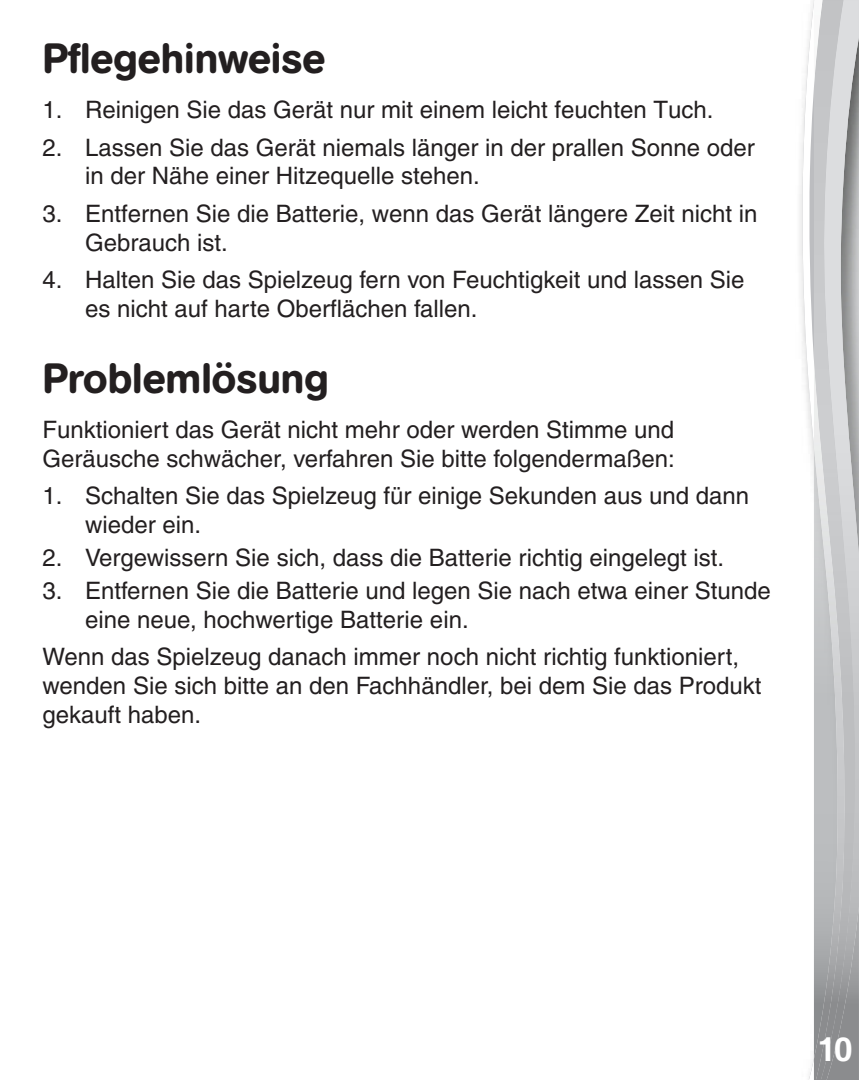
<style>
.page{position:relative;width:859px;height:1080px;background:#fff}
.page>*{position:absolute;margin:0;border:0;box-sizing:border-box;transform-origin:0 0}
.t1{font:500 42px "AG Book Rounded";color:#231f20}
.t2{font:700 33px "Helvetica";color:#fff}
.t3{font:500 24px/28.8px "Helvetica";color:#231f20}
</style>
<div class="page">
<svg style="left:802px;top:0;width:12px;height:1080px"></svg>
<img style="left:857px;top:0;width:2px;height:1080px">
<img style="left:848px;top:0;width:9px;height:1080px">
<svg style="left:847px;top:0;width:1px;height:1080px"></svg>
<img style="left:814px;top:0;width:33px;height:1080px">
<h1 class="t1" style="left:43px;top:33px;width:284px">Pflegehinweise</h1>
<p class="t3" style="left:43px;top:95px;width:672px">1. Reinigen Sie das Gerät nur mit einem leicht feuchten Tuch.</p>
<p class="t3" style="left:85px;top:133px;width:671px;text-indent:-43px">2. Lassen Sie das Gerät niemals länger in der prallen Sonne oder in der Nähe einer Hitzequelle stehen.</p>
<p class="t3" style="left:85px;top:199px;width:674px;text-indent:-43px">3. Entfernen Sie die Batterie, wenn das Gerät längere Zeit nicht in<br>Gebrauch ist.</p>
<p class="t3" style="left:85px;top:265px;width:661px;text-indent:-43px">4. Halten Sie das Spielzeug fern von Feuchtigkeit und lassen Sie es nicht auf harte Oberflächen fallen.</p>
<h1 class="t1" style="left:43px;top:353px;width:288px">Problemlösung</h1>
<p class="t3" style="left:43px;top:416px;width:634px">Funktioniert das Gerät nicht mehr oder werden Stimme und<br>Geräusche schwächer, verfahren Sie bitte folgendermaßen:</p>
<p class="t3" style="left:85px;top:482px;width:666px;text-indent:-43px">1. Schalten Sie das Spielzeug für einige Sekunden aus und dann wieder ein.</p>
<p class="t3" style="left:43px;top:543px;width:683px">2. Vergewissern Sie sich, dass die Batterie richtig eingelegt ist.</p>
<p class="t3" style="left:85px;top:577px;width:687px;text-indent:-43px">3. Entfernen Sie die Batterie und legen Sie nach etwa einer Stunde eine neue, hochwertige Batterie ein.</p>
<p class="t3" style="left:43px;top:643px;width:721px">Wenn das Spielzeug danach immer noch nicht richtig funktioniert, wenden Sie sich bitte an den Fachhändler, bei dem Sie das Produkt gekauft haben.</p>
<h2 class="t2" style="left:818px;top:1029px;width:36px">10</h2>
</div>
